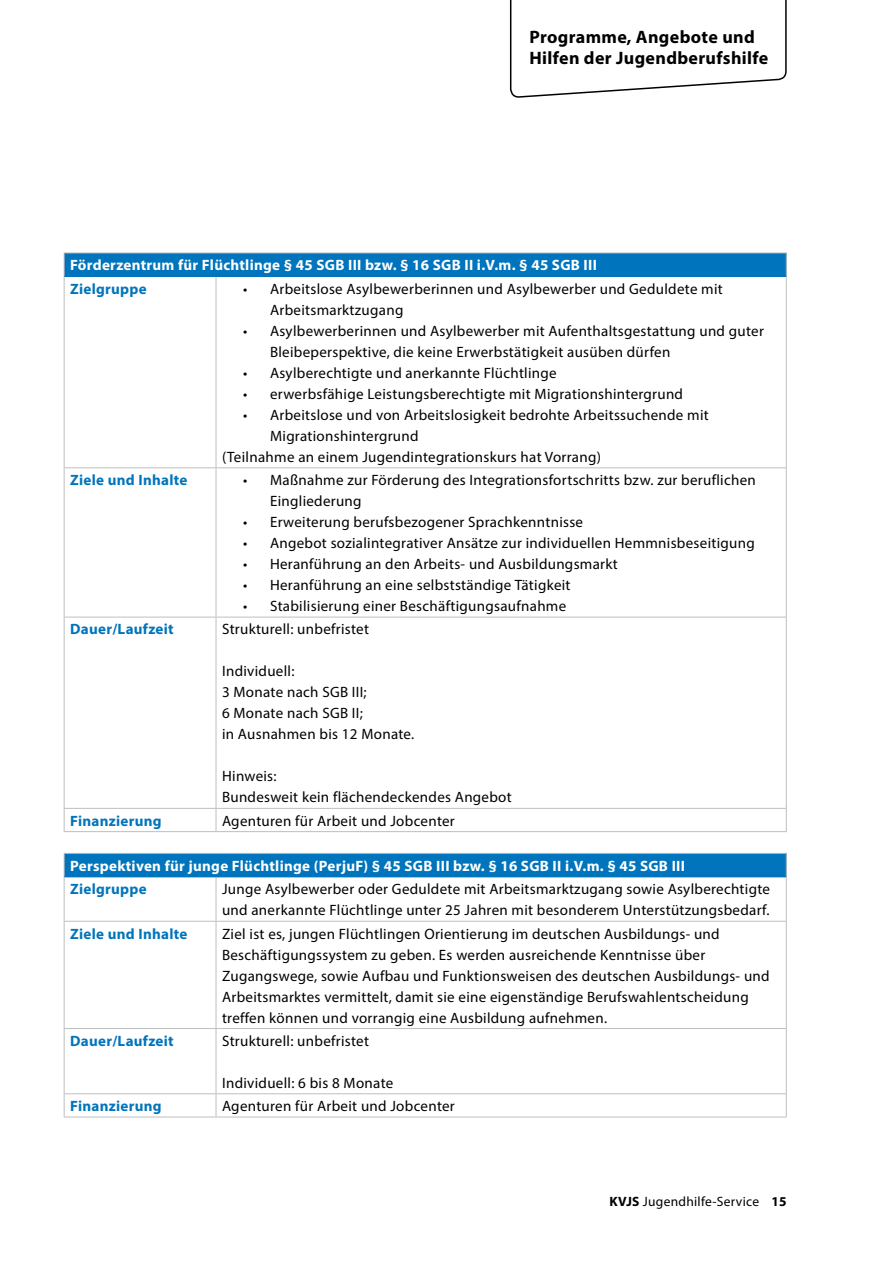
<style>
.page{position:relative;width:893px;height:1263px;background:#fff}
.page>*{position:absolute;margin:0;border:0;box-sizing:border-box;transform-origin:0 0}
.t1{font:700 18px/21px "Myriad Pro";letter-spacing:.02em;color:#000}
._5-Tabelle{font:15px/21px "Myriad Pro";letter-spacing:.02em;color:#000}
._5-Tabelle_eingerück{font:15px/21px "Myriad Pro";letter-spacing:.02em;color:#000}
._5-Tabelle_Kopf{font:700 15px "Myriad Pro";letter-spacing:.02em;color:#fff}
._5-Tabelle_Kopf_ws_b{font:700 15px "Myriad Pro";letter-spacing:.02em;color:#0074bc}
.t2{font:13.5px "Myriad Pro";letter-spacing:.02em;color:#000}
.s1{font-weight:700}
</style>
<div class="page">
<svg style="left:510px;top:0;width:277px;height:98px"></svg>
<div style="left:64px;top:253px;width:722px;height:23px;background:#0074bc"></div>
<hr style="left:64px;top:253px;width:152px;height:1px;background:#bfbfbf">
<svg style="left:64px;top:253px;width:1px;height:23px"></svg>
<hr style="left:216px;top:253px;width:571px;height:1px;background:#bfbfbf">
<svg style="left:786px;top:253px;width:1px;height:23px"></svg>
<hr style="left:64px;top:276px;width:1px;height:191px;background:#bfbfbf">
<hr style="left:216px;top:277px;width:1px;height:190px;background:#bfbfbf">
<hr style="left:786px;top:276px;width:1px;height:191px;background:#bfbfbf">
<hr style="left:64px;top:467px;width:152px;height:1px;background:#bfbfbf">
<hr style="left:64px;top:468px;width:1px;height:149px;background:#bfbfbf">
<hr style="left:216px;top:467px;width:571px;height:1px;background:#bfbfbf">
<hr style="left:216px;top:468px;width:1px;height:149px;background:#bfbfbf">
<hr style="left:786px;top:468px;width:1px;height:149px;background:#bfbfbf">
<hr style="left:64px;top:617px;width:152px;height:1px;background:#bfbfbf">
<hr style="left:64px;top:617px;width:1px;height:191px;background:#bfbfbf">
<hr style="left:216px;top:617px;width:571px;height:1px;background:#bfbfbf">
<hr style="left:216px;top:617px;width:1px;height:191px;background:#bfbfbf">
<hr style="left:786px;top:617px;width:1px;height:191px;background:#bfbfbf">
<hr style="left:64px;top:808px;width:152px;height:1px;background:#bfbfbf">
<svg style="left:64px;top:809px;width:1px;height:22px"></svg>
<hr style="left:216px;top:808px;width:571px;height:1px;background:#bfbfbf">
<svg style="left:216px;top:809px;width:1px;height:22px"></svg>
<svg style="left:786px;top:809px;width:1px;height:22px"></svg>
<hr style="left:64px;top:831px;width:152px;height:1px;background:#bfbfbf">
<hr style="left:216px;top:831px;width:571px;height:1px;background:#bfbfbf">
<hr style="left:65px;top:275px;width:151px;height:2px;background:#0074bc">
<hr style="left:216px;top:275px;width:570px;height:2px;background:#0074bc">
<div style="left:64px;top:853px;width:722px;height:24px;background:#0074bc"></div>
<hr style="left:64px;top:853px;width:152px;height:1px;background:#bfbfbf">
<svg style="left:64px;top:854px;width:1px;height:23px"></svg>
<hr style="left:216px;top:853px;width:571px;height:1px;background:#bfbfbf">
<svg style="left:786px;top:854px;width:1px;height:23px"></svg>
<hr style="left:64px;top:877px;width:1px;height:44px;background:#bfbfbf">
<hr style="left:216px;top:877px;width:1px;height:44px;background:#bfbfbf">
<hr style="left:786px;top:877px;width:1px;height:44px;background:#bfbfbf">
<hr style="left:64px;top:921px;width:152px;height:1px;background:#bfbfbf">
<hr style="left:64px;top:922px;width:1px;height:106px;background:#bfbfbf">
<hr style="left:216px;top:921px;width:571px;height:1px;background:#bfbfbf">
<hr style="left:216px;top:922px;width:1px;height:106px;background:#bfbfbf">
<hr style="left:786px;top:922px;width:1px;height:106px;background:#bfbfbf">
<hr style="left:64px;top:1028px;width:152px;height:1px;background:#bfbfbf">
<hr style="left:64px;top:1029px;width:1px;height:64px;background:#bfbfbf">
<hr style="left:216px;top:1028px;width:571px;height:1px;background:#bfbfbf">
<hr style="left:216px;top:1029px;width:1px;height:64px;background:#bfbfbf">
<hr style="left:786px;top:1029px;width:1px;height:64px;background:#bfbfbf">
<hr style="left:64px;top:1093px;width:152px;height:1px;background:#bfbfbf">
<svg style="left:64px;top:1094px;width:1px;height:23px"></svg>
<hr style="left:216px;top:1093px;width:571px;height:1px;background:#bfbfbf">
<svg style="left:216px;top:1094px;width:1px;height:23px"></svg>
<svg style="left:786px;top:1094px;width:1px;height:23px"></svg>
<hr style="left:64px;top:1117px;width:152px;height:1px;background:#bfbfbf">
<hr style="left:216px;top:1117px;width:571px;height:1px;background:#bfbfbf">
<p class="t1" style="left:529px;top:25px;width:240px">Programme, Angebote und<br>Hilfen der Jugendberufshilfe</p>
<p class="_5-Tabelle_Kopf" style="left:70px;top:255px;width:528px">Förderzentrum für Flüchtlinge § 45 SGB III bzw. § 16 SGB II i.V.m. § 45 SGB III</p>
<p class="_5-Tabelle_Kopf_ws_b" style="left:70px;top:279px;width:78px">Zielgruppe</p>
<p class="_5-Tabelle_eingerück" style="left:270px;top:278px;width:454px;text-indent:-27px">• Arbeitslose Asylbewerberinnen und Asylbewerber und Geduldete mit<br>Arbeitsmarktzugang</p>
<p class="_5-Tabelle_eingerück" style="left:270px;top:320px;width:495px;text-indent:-27px">• Asylbewerberinnen und Asylbewerber mit Aufenthaltsgestattung und guter<br>Bleibeperspektive, die keine Erwerbstätigkeit ausüben dürfen</p>
<p class="_5-Tabelle_eingerück" style="left:243px;top:362px;width:315px">• Asylberechtigte und anerkannte Flüchtlinge</p>
<p class="_5-Tabelle_eingerück" style="left:243px;top:383px;width:442px">• erwerbsfähige Leistungsberechtigte mit Migrationshintergrund</p>
<p class="_5-Tabelle_eingerück" style="left:270px;top:404px;width:440px;text-indent:-27px">• Arbeitslose und von Arbeitslosigkeit bedrohte Arbeitssuchende mit<br>Migrationshintergrund</p>
<p class="_5-Tabelle" style="left:222px;top:446px;width:381px">(Teilnahme an einem Jugendintegrationskurs hat Vorrang)</p>
<p class="_5-Tabelle_Kopf_ws_b" style="left:70px;top:470px;width:119px">Ziele und Inhalte</p>
<p class="_5-Tabelle_eingerück" style="left:270px;top:469px;width:487px;text-indent:-27px">• Maßnahme zur Förderung des Integrationsfortschritts bzw. zur beruflichen<br>Eingliederung</p>
<p class="_5-Tabelle_eingerück" style="left:243px;top:511px;width:342px">• Erweiterung berufsbezogener Sprachkenntnisse</p>
<p class="_5-Tabelle_eingerück" style="left:243px;top:532px;width:513px">• Angebot sozialintegrativer Ansätze zur individuellen Hemmnisbeseitigung</p>
<p class="_5-Tabelle_eingerück" style="left:243px;top:553px;width:376px">• Heranführung an den Arbeits- und Ausbildungsmarkt</p>
<p class="_5-Tabelle_eingerück" style="left:243px;top:574px;width:329px">• Heranführung an eine selbstständige Tätigkeit</p>
<p class="_5-Tabelle_eingerück" style="left:243px;top:595px;width:325px">• Stabilisierung einer Beschäftigungsaufnahme</p>
<p class="_5-Tabelle_Kopf_ws_b" style="left:70px;top:619px;width:105px">Dauer/Laufzeit</p>
<p class="_5-Tabelle" style="left:222px;top:619px;width:149px">Strukturell: unbefristet</p>
<p class="_5-Tabelle" style="left:222px;top:661px;width:74px">Individuell:</p>
<p class="_5-Tabelle" style="left:222px;top:682px;width:146px">3 Monate nach SGB III;</p>
<p class="_5-Tabelle" style="left:222px;top:703px;width:142px">6 Monate nach SGB II;</p>
<p class="_5-Tabelle" style="left:222px;top:724px;width:194px">in Ausnahmen bis 12 Monate.</p>
<p class="_5-Tabelle" style="left:222px;top:766px;width:56px">Hinweis:</p>
<p class="_5-Tabelle" style="left:222px;top:787px;width:291px">Bundesweit kein flächendeckendes Angebot</p>
<p class="_5-Tabelle_Kopf_ws_b" style="left:70px;top:811px;width:93px">Finanzierung</p>
<p class="_5-Tabelle" style="left:222px;top:810px;width:234px">Agenturen für Arbeit und Jobcenter</p>
<p class="_5-Tabelle_Kopf" style="left:70px;top:856px;width:616px">Perspektiven für junge Flüchtlinge (PerjuF) § 45 SGB III bzw. § 16 SGB II i.V.m. § 45 SGB III</p>
<p class="_5-Tabelle_Kopf_ws_b" style="left:70px;top:879px;width:78px">Zielgruppe</p>
<p class="_5-Tabelle" style="left:222px;top:878px;width:550px">Junge Asylbewerber oder Geduldete mit Arbeitsmarktzugang sowie Asylberechtigte und anerkannte Flüchtlinge unter 25 Jahren mit besonderem Unterstützungsbedarf.</p>
<p class="_5-Tabelle_Kopf_ws_b" style="left:70px;top:924px;width:119px">Ziele und Inhalte</p>
<p class="_5-Tabelle" style="left:222px;top:923px;width:549px">Ziel ist es, jungen Flüchtlingen Orientierung im deutschen Ausbildungs- und Beschäftigungssystem zu geben. Es werden ausreichende Kenntnisse über Zugangswege, sowie Aufbau und Funktionsweisen des deutschen Ausbildungs- und Arbeitsmarktes vermittelt, damit sie eine eigenständige Berufswahlentscheidung treffen können und vorrangig eine Ausbildung aufnehmen.</p>
<p class="_5-Tabelle_Kopf_ws_b" style="left:70px;top:1031px;width:105px">Dauer/Laufzeit</p>
<p class="_5-Tabelle" style="left:222px;top:1030px;width:149px">Strukturell: unbefristet</p>
<p class="_5-Tabelle" style="left:222px;top:1072px;width:173px">Individuell: 6 bis 8 Monate</p>
<p class="_5-Tabelle_Kopf_ws_b" style="left:70px;top:1096px;width:93px">Finanzierung</p>
<p class="_5-Tabelle" style="left:222px;top:1095px;width:234px">Agenturen für Arbeit und Jobcenter</p>
<p class="t2" style="left:609px;top:1193px;width:179px"><span class="s1">KVJS</span> Jugendhilfe-Service <span class="s1">15</span></p>
</div>
